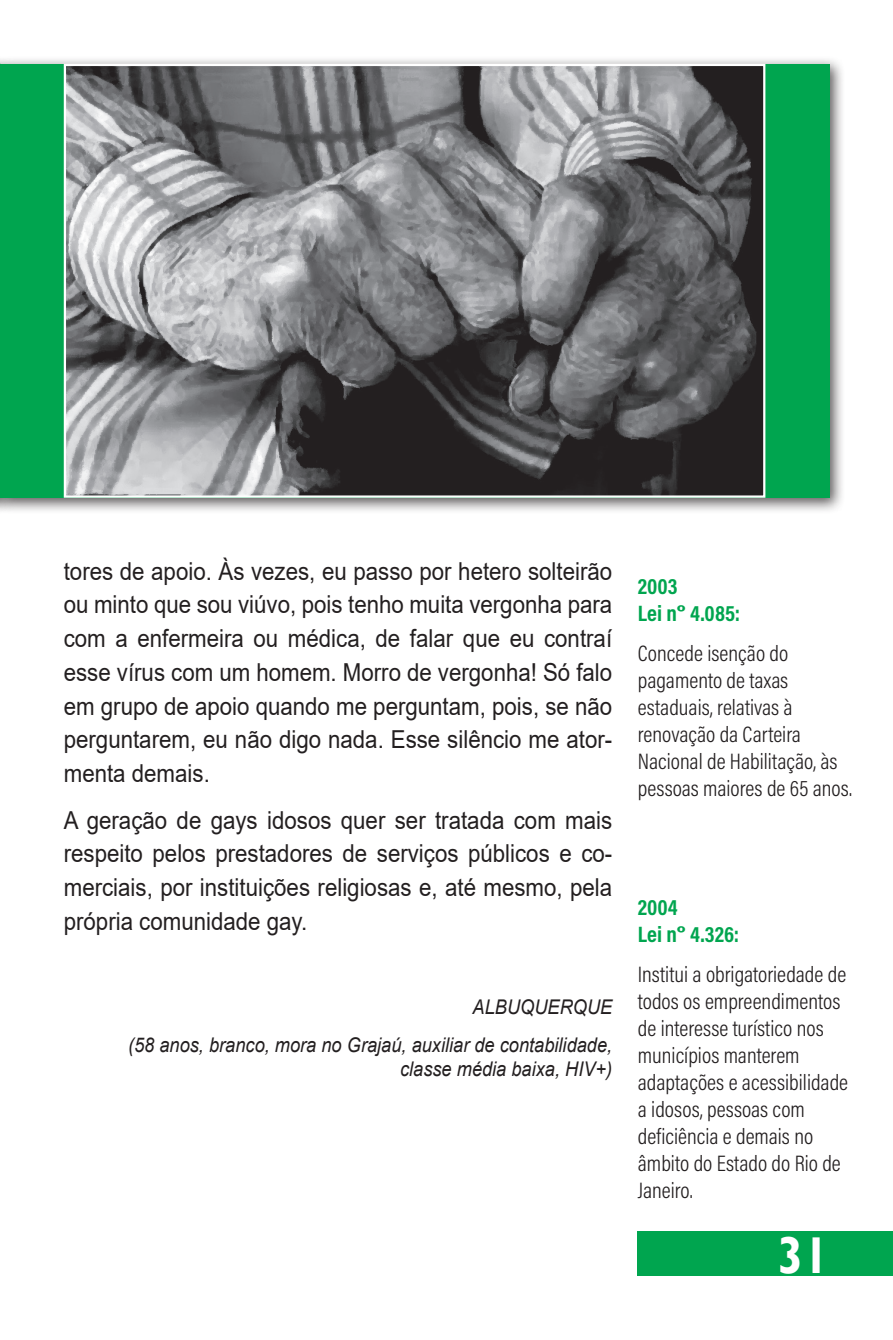
<style>
.page{position:relative;width:893px;height:1340px;background:#fff}
.page>*{position:absolute;margin:0;border:0;box-sizing:border-box;transform-origin:0 0}
.t1{font:700 51.75px "Gill Sans";color:#fff;scale:.9 1}
.t2{font:24.75px/33.8px "Arial";color:#231f20;text-align:justify;scale:.9 1}
.Texto_lateral{font:22.5px/27px "Acumin Variable Concept";color:#231f20}
.Texto_lateral-2{font:22.5px/27px "Acumin Variable Concept";color:#00a54f}
.credito_foto{font:italic 20.25px/24.8px "Arial";color:#231f20;text-align:right;scale:.9 1}
.s1{font-family:"Gill Sans";font-weight:700}
</style>
<div class="page">
<div style="left:0;top:56px;width:846px;height:458px;background:#231f20;opacity:.75"></div>
<div style="left:0;top:64px;width:829px;height:433px;background:#00a54f"></div>
<img style="left:67px;top:67px;width:695px;height:427px">
<div style="left:64px;top:64px;width:701px;height:433px;border:2px solid #fff"></div>
<div style="left:638px;top:1231px;width:255px;height:45px;background:#00a54f"></div>
<p class="t2" style="left:64px;top:554px;width:611px">tores de apoio. Às vezes, eu passo por hetero solteirão ou minto que sou viúvo, pois tenho muita vergonha para com a enfermeira ou médica, de falar que eu contraí esse vírus com um homem. Morro de vergonha! Só falo em grupo de apoio quando me perguntam, pois, se não perguntarem, eu não digo nada. Esse silêncio me ator&shy;menta demais.</p>
<p class="t2" style="left:64px;top:803px;width:611px">A geração de gays idosos quer ser tratada com mais respeito pelos prestadores de serviços públicos e co&shy;merciais, por instituições religiosas e, até mesmo, pela própria comunidade gay.</p>
<p class="credito_foto" style="left:473px;top:994px;width:157px">ALBUQUERQUE</p>
<p class="credito_foto" style="left:128px;top:1032px;width:540px">(58 anos, branco, mora no Grajaú, auxiliar de contabilidade, classe média baixa, HIV+)</p>
<p class="Texto_lateral-2" style="left:638px;top:572px;width:104px">2003<br>Lei n<span class="s1">º</span> 4.085:</p>
<p class="Texto_lateral" style="left:638px;top:638px;width:216px">Concede isenção do pagamento de taxas estaduais, relativas à renovação da Carteira<br>Nacional de Habilitação, às pessoas maiores de 65 anos.</p>
<p class="Texto_lateral-2" style="left:638px;top:893px;width:103px">2004<br>Lei n<span class="s1">º</span> 4.326:</p>
<p class="Texto_lateral" style="left:638px;top:959px;width:212px">Institui a obrigatoriedade de todos os empreendimentos de interesse turístico nos municípios manterem adaptações e acessibilidade a idosos, pessoas com deficiência e demais no âmbito do Estado do Rio de<br>Janeiro.</p>
<p class="t1" style="left:778px;top:1224px;width:59px">31</p>
</div>
